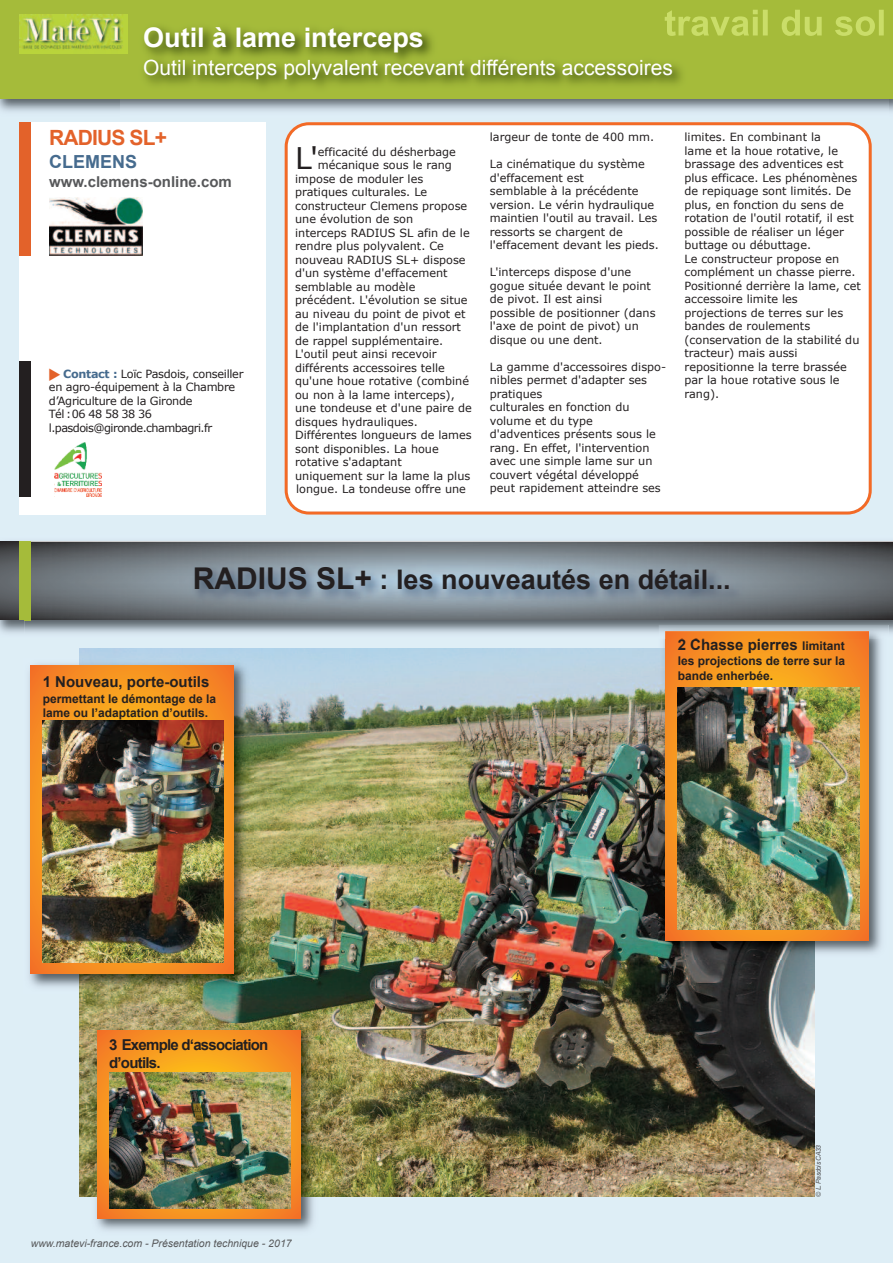
<style>
.page{position:relative;width:893px;height:1263px;background:#deeef6}
.page>*{position:absolute;margin:0;border:0;box-sizing:border-box;transform-origin:0 0}
.t1{font:29.85px "Verdana";color:#231f20}
.t2{font:700 27px "Arial";color:#231f20}
.t3{font:700 27px "Arial";color:#fff}
.t4{font:21px "Arial";color:#fff}
.t5{font:700 21px "Arial";letter-spacing:-.04em;color:#e3622a}
.t6{font:700 18px "Arial";color:#466b8e}
.t7{font:700 15px "Arial";color:#231f20}
.t8{font:700 15px/18px "Arial";letter-spacing:-.05em;color:#231f20}
.t9{font:700 15px "Arial";color:#57585a}
.t10{font:700 12px/14.4px "Arial";color:#231f20}
.t11{font:11.25px/13.5px "Verdana";color:#231f20}
.t12{font:11.25px/13.5px "Verdana";letter-spacing:-.025em;color:#231f20}
.t13{font:italic 10.5px "Arial";color:#57585a}
.t14{font:italic 6.75px "Arial";letter-spacing:-.05em;color:#57585a}
.s1{font-weight:700;color:#466b8e}
.s2{font-size:30px}
.s3{font-size:12px}
</style>
<div class="page">
<svg style="left:0;top:542px;width:19px;height:78px"></svg>
<img style="left:79px;top:648px;width:735px;height:548px">
<img style="left:0;top:99px;width:893px;height:13px">
<div style="left:0;top:0;width:893px;height:99px;background:#a5bb3a"></div>
<img style="left:120px;top:9px;width:768px;height:103px">
<img style="left:665px;top:10px;width:182px;height:26px">
<div style="left:285px;top:122px;width:587px;height:392px;background:#fff"></div>
<div style="left:19px;top:122px;width:246px;height:392px;background:#fff"></div>
<div style="left:19px;top:122px;width:11px;height:134px;background:#e3622a"></div>
<div style="left:19px;top:542px;width:11px;height:78px;background:#a5bb3a"></div>
<img style="left:29px;top:658px;width:224px;height:335px">
<svg style="left:31px;top:665px;width:203px;height:309px"></svg>
<img style="left:659px;top:639px;width:223px;height:320px">
<svg style="left:666px;top:639px;width:203px;height:301px"></svg>
<img style="left:678px;top:688px;width:181px;height:241px">
<img style="left:90px;top:1023px;width:230px;height:208px">
<svg style="left:97px;top:1030px;width:203px;height:188px"></svg>
<img style="left:109px;top:1072px;width:182px;height:136px">
<img style="left:24px;top:541px;width:869px;height:93px">
<img style="left:24px;top:542px;width:869px;height:78px">
<img style="left:659px;top:625px;width:229px;height:14px">
<img style="left:666px;top:631px;width:203px;height:8px">
<img style="left:679px;top:639px;width:64px;height:1px">
<div style="left:19px;top:361px;width:11px;height:136px;background:#231f20"></div>
<img style="left:54px;top:443px;width:47px;height:54px">
<img style="left:20px;top:15px;width:108px;height:38px">
<img style="left:42px;top:720px;width:182px;height:242px">
<img style="left:50px;top:198px;width:93px;height:58px">
<h2 class="t3" style="left:143px;top:22px;width:282px">Outil à lame interceps</h2>
<h3 class="t4" style="left:143px;top:56px;width:531px">Outil interceps polyvalent recevant différents accessoires</h3>
<h3 class="t5" style="left:49px;top:126px;width:119px">RADIUS SL+</h3>
<h3 class="t6" style="left:49px;top:152px;width:90px">CLEMENS</h3>
<h3 class="t9" style="left:49px;top:174px;width:184px">www.clemens-online.com</h3>
<p class="t12" style="left:49px;top:366px;width:196px;text-indent:14px"><span class="s1">Contact :</span> Loïc Pasdois, conseiller en agro-équipement à la Chambre d’Agriculture de la Gironde<br>Tél :06 48 58 38 36 l.pasdois@gironde.chambagri.fr</p>
<h1 class="t1" style="left:295px;top:139px;width:24px">L'</h1>
<p class="t11" style="left:318px;top:144px;width:140px">efficacité du désherbage</p>
<p class="t11" style="left:318px;top:158px;width:136px">mécanique sous le rang</p>
<p class="t11" style="left:295px;top:171px;width:130px">impose de moduler les</p>
<p class="t11" style="left:295px;top:185px;width:134px">pratiques culturales. Le</p>
<p class="t11" style="left:295px;top:198px;width:174px">constructeur Clemens propose</p>
<p class="t11" style="left:295px;top:212px;width:120px">une évolution de son</p>
<p class="t11" style="left:295px;top:225px;width:176px">interceps RADIUS SL afin de le</p>
<p class="t11" style="left:295px;top:239px;width:150px">rendre plus polyvalent. Ce</p>
<p class="t11" style="left:295px;top:252px;width:172px">nouveau RADIUS SL+ dispose</p>
<p class="t11" style="left:295px;top:266px;width:154px">d'un système d'effacement</p>
<p class="t11" style="left:295px;top:279px;width:122px">semblable au modèle</p>
<p class="t11" style="left:295px;top:293px;width:174px">précédent. L'évolution se situe</p>
<p class="t11" style="left:295px;top:306px;width:172px">au niveau du point de pivot et</p>
<p class="t11" style="left:295px;top:320px;width:167px">de l'implantation d'un ressort</p>
<p class="t11" style="left:295px;top:333px;width:150px">de rappel supplémentaire.</p>
<p class="t11" style="left:295px;top:347px;width:143px">L'outil peut ainsi recevoir</p>
<p class="t11" style="left:295px;top:360px;width:151px">différents accessoires telle</p>
<p class="t11" style="left:295px;top:374px;width:175px">qu'une houe rotative (combiné</p>
<p class="t11" style="left:295px;top:387px;width:161px">ou non à la lame interceps),</p>
<p class="t11" style="left:295px;top:401px;width:178px">une tondeuse et d'une paire de</p>
<p class="t11" style="left:295px;top:414px;width:124px">disques hydrauliques.</p>
<p class="t11" style="left:295px;top:428px;width:178px">Différentes longueurs de lames</p>
<p class="t11" style="left:295px;top:441px;width:145px">sont disponibles. La houe</p>
<p class="t11" style="left:295px;top:455px;width:108px">rotative s'adaptant</p>
<p class="t11" style="left:295px;top:468px;width:177px">uniquement sur la lame la plus</p>
<p class="t11" style="left:296px;top:482px;width:171px">longue. La tondeuse offre une</p>
<p class="t11" style="left:490px;top:130px;width:166px">largeur de tonte de 400 mm.</p>
<p class="t11" style="left:490px;top:157px;width:170px">La cinématique du système d'effacement est<br>semblable à la précédente version. Le vérin hydraulique maintien l'outil au travail. Les ressorts se chargent de l'effacement devant les pieds.</p>
<p class="t11" style="left:490px;top:265px;width:167px">L'interceps dispose d'une gogue située devant le point de pivot. Il est ainsi<br>possible de positionner (dans l'axe de point de pivot) un disque ou une dent.</p>
<p class="t11" style="left:490px;top:360px;width:178px">La gamme d'accessoires dispo&shy;nibles permet d'adapter ses pratiques<br>culturales en fonction du volume et du type<br>d'adventices présents sous le rang. En effet, l'intervention avec une simple lame sur un couvert végétal développé peut rapidement atteindre ses</p>
<p class="t11" style="left:684px;top:130px;width:178px">limites. En combinant la<br>lame et la houe rotative, le brassage des adventices est plus efficace. Les phénomènes de repiquage sont limités. De plus, en fonction du sens de rotation de l'outil rotatif, il est possible de réaliser un léger buttage ou débuttage.<br>Le constructeur propose en complément un chasse pierre.<br>Positionné derrière la lame, cet accessoire limite les projections de terres sur les bandes de roulements (conservation de la stabilité du tracteur) mais aussi repositionne la terre brassée par la houe rotative sous le rang).</p>
<h2 class="t2" style="left:193px;top:564px;width:539px"><span class="s2">RADIUS SL+</span> : les nouveautés en détail...</h2>
<h3 class="t7" style="left:43px;top:673px;width:168px">1 Nouveau, porte-outils</h3>
<p class="t10" style="left:43px;top:691px;width:175px">permettant le démontage de la lame ou l’adaptation d’outils.</p>
<h3 class="t8" style="left:109px;top:1036px;width:161px">3 Exemple d‘association d’outils.</h3>
<p class="t13" style="left:31px;top:1238px;width:262px">www.matevi-france.com - Présentation technique - 2017</p>
<h3 class="t7" style="left:678px;top:636px;width:168px">2 Chasse pierres <span class="s3">limitant</span></h3>
<p class="t10" style="left:678px;top:654px;width:169px">les projections de terre sur la bande enherbée.</p>
<p class="t14" style="left:815px;top:1196px;width:53px;rotate:-90deg">© L. Pasdois CA33</p>
</div>
